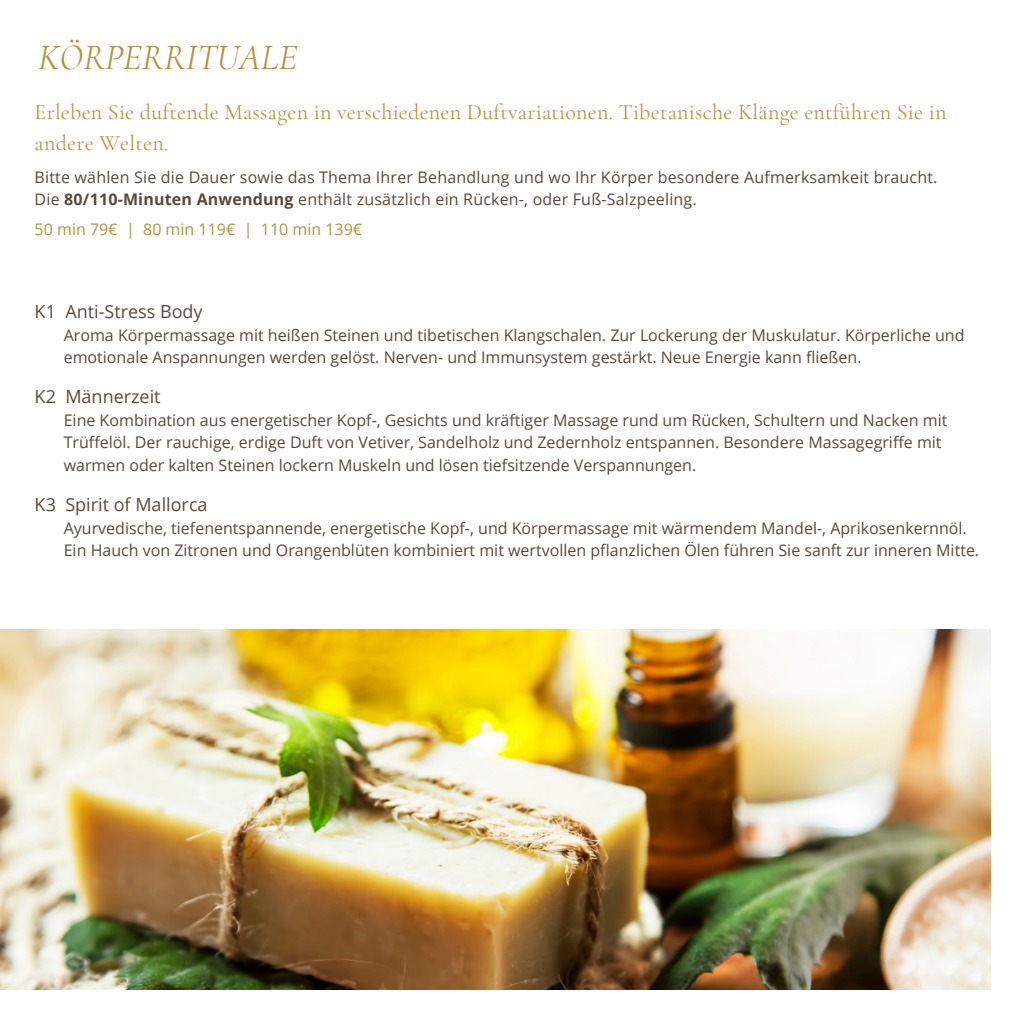
<style>
.page{position:relative;width:1020px;height:1020px;background:#fff}
.page>*{position:absolute;margin:0;border:0;box-sizing:border-box;transform-origin:0 0}
.t1{font:italic 36px "Cormorant Garamond";color:#b49342}
.t2{font:22px/30.6px "Cormorant Garamond";letter-spacing:.01em;color:#b49342}
.t3{font:18px "Open Sans";color:#59493b}
.t4{font:16px "Open Sans";color:#59493b}
.t5{font:16px "Open Sans";color:#b49342}
.s1{font-weight:700}
</style>
<div class="page">
<img style="left:0;top:629px;width:990px;height:360px">
<p class="t1" style="left:38px;top:35px;width:260px">KÖRPERRITUALE</p>
<p class="t2" style="left:35px;top:97px;width:913px">Erleben Sie duftende Massagen in verschiedenen Duftvariationen. Tibetanische Klänge entführen Sie in andere Welten.</p>
<p class="t4" style="left:35px;top:166px;width:904px">Bitte wählen Sie die Dauer sowie das Thema Ihrer Behandlung und wo Ihr Körper besondere Aufmerksamkeit braucht.</p>
<p class="t4" style="left:35px;top:188px;width:664px">Die <span class="s1">80/110-Minuten Anwendung</span> enthält zusätzlich ein Rücken-, oder Fuß-Salzpeeling.</p>
<p class="t5" style="left:35px;top:218px;width:329px">50 min 79€ | 80 min 119€ | 110 min 139€</p>
<p class="t3" style="left:35px;top:299px;width:170px">K1 Anti-Stress Body</p>
<p class="t4" style="left:64px;top:324px;width:902px">Aroma Körpermassage mit heißen Steinen und tibetischen Klangschalen. Zur Lockerung der Muskulatur. Körperliche und</p>
<p class="t4" style="left:64px;top:346px;width:799px">emotionale Anspannungen werden gelöst. Nerven- und Immunsystem gestärkt. Neue Energie kann fließen.</p>
<p class="t3" style="left:35px;top:384px;width:127px">K2 Männerzeit</p>
<p class="t4" style="left:64px;top:409px;width:885px">Eine Kombination aus energetischer Kopf-, Gesichts und kräftiger Massage rund um Rücken, Schultern und Nacken mit</p>
<p class="t4" style="left:64px;top:431px;width:879px">Trüffelöl. Der rauchige, erdige Duft von Vetiver, Sandelholz und Zedernholz entspannen. Besondere Massagegriffe mit</p>
<p class="t4" style="left:64px;top:453px;width:634px">warmen oder kalten Steinen lockern Muskeln und lösen tiefsitzende Verspannungen.</p>
<p class="t3" style="left:35px;top:492px;width:174px">K3 Spirit of Mallorca</p>
<p class="t4" style="left:64px;top:517px;width:905px">Ayurvedische, tiefenentspannende, energetische Kopf-, und Körpermassage mit wärmendem Mandel-, Aprikosenkernnöl.</p>
<p class="t4" style="left:64px;top:539px;width:917px">Ein Hauch von Zitronen und Orangenblüten kombiniert mit wertvollen pflanzlichen Ölen führen Sie sanft zur inneren Mitte.</p>
</div>
